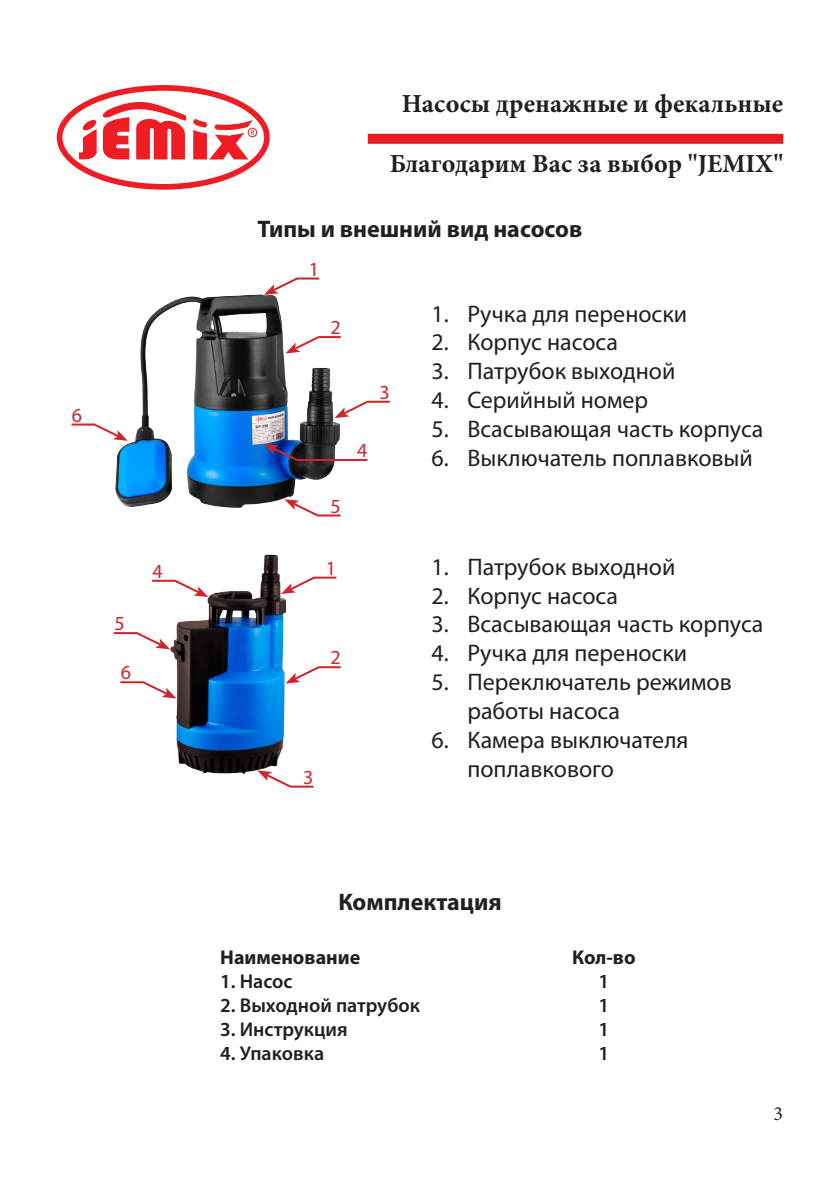
<style>
.page{position:relative;width:840px;height:1191px;background:#fff}
.page>*{position:absolute;margin:0;border:0;box-sizing:border-box;transform-origin:0 0}
.t1{font:700 26px "Minion Pro";color:#231f20}
.t2{font:24px/28.8px "Myriad Pro";color:#231f20}
.t3{font:700 24px "Myriad Pro";color:#231f20}
.t4{font:600 20px/24px "Myriad Pro";color:#231f20;text-align:justify}
.t5{font:700 20px "Myriad Pro";color:#231f20}
.t6{font:20px "Myriad Pro";color:#d1232a}
.t7{font:20px "Minion Pro";color:#231f20}
</style>
<div class="page">
<div style="left:367px;top:134px;width:415px;height:10px;background:#e71b22"></div>
<div style="left:57px;top:85px;width:212px;height:105px;border:6px solid #ee1d23;border-radius:50%"></div>
<svg style="left:79px;top:98px;width:107px;height:62px"></svg>
<div style="left:248px;top:128px;width:9px;height:9px;border:1px solid #ee1d23;border-radius:50%"></div>
<svg style="left:193px;top:119px;width:61px;height:40px"></svg>
<svg style="left:91px;top:423px;width:25px;height:17px"></svg>
<svg style="left:134px;top:632px;width:36px;height:17px"></svg>
<svg style="left:140px;top:681px;width:30px;height:17px"></svg>
<svg style="left:292px;top:507px;width:28px;height:10px"></svg>
<svg style="left:261px;top:774px;width:32px;height:14px"></svg>
<svg style="left:264px;top:277px;width:36px;height:18px"></svg>
<svg style="left:285px;top:576px;width:32px;height:18px"></svg>
<svg style="left:286px;top:666px;width:35px;height:17px"></svg>
<svg style="left:339px;top:400px;width:31px;height:18px"></svg>
<hr style="left:71px;top:423px;width:24px;height:2px;background:#d1232a">
<hr style="left:114px;top:632px;width:23px;height:2px;background:#d1232a">
<hr style="left:120px;top:681px;width:23px;height:2px;background:#d1232a">
<hr style="left:152px;top:580px;width:23px;height:2px;background:#d1232a">
<hr style="left:317px;top:514px;width:23px;height:2px;background:#d1232a">
<hr style="left:290px;top:785px;width:23px;height:2px;background:#d1232a">
<hr style="left:297px;top:277px;width:22px;height:2px;background:#d1232a">
<hr style="left:314px;top:576px;width:22px;height:2px;background:#d1232a">
<hr style="left:318px;top:666px;width:22px;height:2px;background:#d1232a">
<hr style="left:367px;top:401px;width:22px;height:2px;background:#d1232a">
<hr style="left:318px;top:336px;width:22px;height:2px;background:#d1232a">
<img style="left:170px;top:555px;width:115px;height:219px">
<img style="left:116px;top:295px;width:223px;height:212px">
<svg style="left:263px;top:444px;width:37px;height:19px"></svg>
<hr style="left:296px;top:459px;width:71px;height:2px;background:#d1232a">
<p class="t6" style="left:72px;top:402px;width:12px">6</p>
<p class="t6" style="left:114px;top:611px;width:12px">5</p>
<p class="t6" style="left:121px;top:660px;width:12px">6</p>
<p class="t6" style="left:152px;top:559px;width:12px">4</p>
<p class="t1" style="left:401px;top:86px;width:383px">Насосы дренажные и фекальные</p>
<p class="t1" style="left:389px;top:146px;width:395px">Благодарим Вас за выбор "JEMIX"</p>
<p class="t3" style="left:257px;top:213px;width:326px">Типы и внешний вид насосов</p>
<p class="t6" style="left:308px;top:257px;width:12px">1</p>
<p class="t6" style="left:330px;top:315px;width:12px">2</p>
<p class="t6" style="left:330px;top:493px;width:12px">5</p>
<p class="t6" style="left:379px;top:380px;width:12px">3</p>
<p class="t6" style="left:357px;top:438px;width:12px">4</p>
<p class="t6" style="left:326px;top:556px;width:12px">1</p>
<p class="t6" style="left:330px;top:645px;width:12px">2</p>
<p class="t6" style="left:303px;top:764px;width:12px">3</p>
<p class="t2" style="left:431px;top:299px;width:257px">1. Ручка для переноски</p>
<p class="t2" style="left:431px;top:328px;width:188px">2. Корпус насоса</p>
<p class="t2" style="left:431px;top:356px;width:245px">3. Патрубок выходной</p>
<p class="t2" style="left:431px;top:385px;width:218px">4. Серийный номер</p>
<p class="t2" style="left:431px;top:414px;width:333px">5. Всасывающая часть корпуса</p>
<p class="t2" style="left:431px;top:443px;width:323px">6. Выключатель поплавковый</p>
<p class="t2" style="left:431px;top:552px;width:245px">1. Патрубок выходной</p>
<p class="t2" style="left:431px;top:581px;width:188px">2. Корпус насоса</p>
<p class="t2" style="left:431px;top:609px;width:333px">3. Всасывающая часть корпуса</p>
<p class="t2" style="left:431px;top:638px;width:257px">4. Ручка для переноски</p>
<p class="t2" style="left:467px;top:667px;width:266px;text-indent:-36px">5. Переключатель режимов работы насоса</p>
<p class="t2" style="left:467px;top:725px;width:222px;text-indent:-36px">6. Камера выключателя поплавкового</p>
<p class="t3" style="left:338px;top:886px;width:165px">Комплектация</p>
<p class="t5" style="left:220px;top:944px;width:141px">Наименование</p>
<p class="t4" style="left:220px;top:969px;width:74px">1. Насос</p>
<p class="t4" style="left:220px;top:993px;width:201px">2. Выходной патрубок</p>
<p class="t4" style="left:220px;top:1017px;width:129px">3. Инструкция</p>
<p class="t4" style="left:220px;top:1041px;width:105px">4. Упаковка</p>
<p class="t5" style="left:571px;top:944px;width:65px">Кол-во</p>
<p class="t4" style="left:598px;top:969px;width:12px">1<br>1<br>1<br>1</p>
<p class="t7" style="left:773px;top:1100px;width:11px">3</p>
</div>
